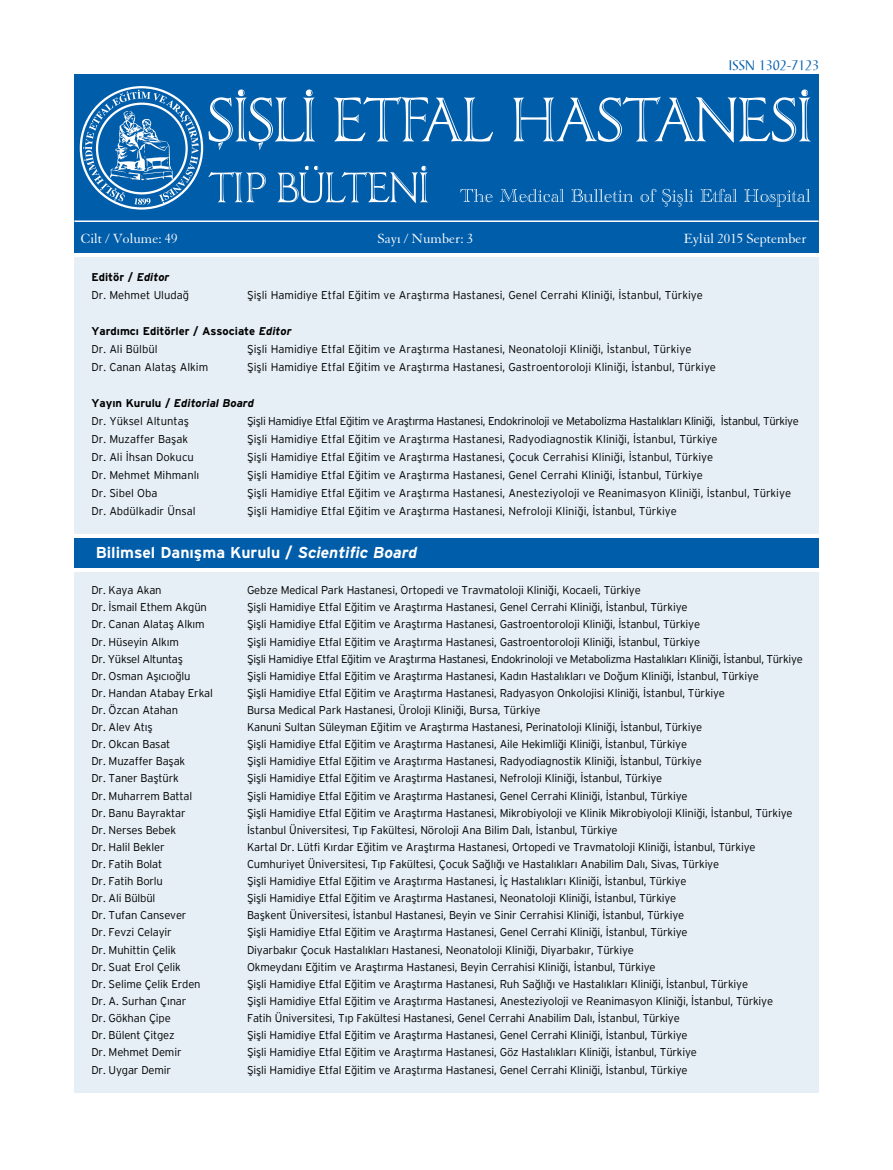
<style>
.page{position:relative;width:893px;height:1170px;background:#fff}
.page>*{position:absolute;margin:0;border:0;box-sizing:border-box;transform-origin:0 0}
.t1{font:700 15.75px "Interstate";color:#fff}
.t2{font:14.55px "Granjon";color:#fff}
.t3{font:14.55px "Barbedor";letter-spacing:-.01em;color:#005daa}
.t4{font:300 11.25px/18px "Interstate";letter-spacing:-.015em;color:#000}
.t5{font:300 11.25px "Interstate";letter-spacing:-.035em;color:#000}
.t6{font:700 11.25px/18px "Interstate";color:#000}
.s1{font-weight:700}
.s2{font-weight:700;font-style:italic}
.s3{font-style:italic}
.s4{font-weight:300}
</style>
<div class="page">
<div style="left:74px;top:257px;width:745px;height:277px;background:#e6eff6"></div>
<div style="left:74px;top:572px;width:745px;height:520px;background:#e6eff6"></div>
<div style="left:74px;top:538px;width:745px;height:30px;background:#005daa"></div>
<div style="left:74px;top:74px;width:745px;height:179px;background:#005daa"></div>
<svg style="left:209px;top:172px;width:57px;height:30px"></svg>
<svg style="left:278px;top:166px;width:150px;height:37px"></svg>
<svg style="left:334px;top:97px;width:159px;height:44px"></svg>
<svg style="left:513px;top:89px;width:297px;height:53px"></svg>
<svg style="left:209px;top:89px;width:106px;height:61px"></svg>
<svg style="left:460px;top:189px;width:32px;height:13px"></svg>
<svg style="left:500px;top:189px;width:64px;height:13px"></svg>
<svg style="left:571px;top:189px;width:62px;height:13px"></svg>
<svg style="left:640px;top:189px;width:16px;height:13px"></svg>
<svg style="left:662px;top:189px;width:31px;height:17px"></svg>
<svg style="left:700px;top:189px;width:37px;height:13px"></svg>
<svg style="left:744px;top:189px;width:66px;height:18px"></svg>
<hr style="left:74px;top:220px;width:745px;height:2px;background:#fff">
<div style="left:80px;top:86px;width:123px;height:123px;border:2px solid #fff;border-radius:50%"></div>
<svg style="left:83px;top:90px;width:116px;height:115px"></svg>
<p class="t3" style="left:729px;top:56px;width:92px">ISSN 1302-7123</p>
<p class="t2" style="left:81px;top:229px;width:98px">Cilt / Volume: 49</p>
<p class="t2" style="left:377px;top:229px;width:97px">Sayı / Number: 3</p>
<p class="t2" style="left:684px;top:229px;width:125px">Eylül 2015 September</p>
<p class="t4" style="left:91px;top:267px;width:99px"><span class="s1">Editör /</span> <span class="s2">Editor<br></span>Dr. Mehmet Uludağ</p>
<p class="t4" style="left:247px;top:285px;width:457px">Şişli Hamidiye Etfal Eğitim ve Araştırma Hastanesi, Genel Cerrahi Kliniği, İstanbul, Türkiye</p>
<p class="t6" style="left:91px;top:321px;width:202px">Yardımcı Editörler / Associate <span class="s3">Editor<br></span><span class="s4">Dr. Ali Bülbül</span></p>
<p class="t4" style="left:247px;top:339px;width:446px">Şişli Hamidiye Etfal Eğitim ve Araştırma Hastanesi, Neonatoloji Kliniği, İstanbul, Türkiye</p>
<p class="t4" style="left:91px;top:357px;width:118px">Dr. Canan Alataş Alkim</p>
<p class="t4" style="left:247px;top:357px;width:470px">Şişli Hamidiye Etfal Eğitim ve Araştırma Hastanesi, Gastroentoroloji Kliniği, İstanbul, Türkiye</p>
<p class="t4" style="left:91px;top:393px;width:164px"><span class="s1">Yayın Kurulu /</span> <span class="s2">Editorial Board<br></span>Dr. Yüksel Altuntaş</p>
<p class="t5" style="left:247px;top:414px;width:553px">Şişli Hamidiye Etfal Eğitim ve Araştırma Hastanesi, Endokrinoloji ve Metabolizma Hastalıkları Kliniği, İstanbul, Türkiye</p>
<p class="t4" style="left:91px;top:429px;width:98px">Dr. Muzaffer Başak</p>
<p class="t4" style="left:247px;top:429px;width:472px">Şişli Hamidiye Etfal Eğitim ve Araştırma Hastanesi, Radyodiagnostik Kliniği, İstanbul, Türkiye</p>
<p class="t4" style="left:91px;top:447px;width:104px">Dr. Ali İhsan Dokucu</p>
<p class="t4" style="left:247px;top:447px;width:468px">Şişli Hamidiye Etfal Eğitim ve Araştırma Hastanesi, Çocuk Cerrahisi Kliniği, İstanbul, Türkiye</p>
<p class="t4" style="left:91px;top:465px;width:109px">Dr. Mehmet Mihmanlı</p>
<p class="t4" style="left:247px;top:465px;width:457px">Şişli Hamidiye Etfal Eğitim ve Araştırma Hastanesi, Genel Cerrahi Kliniği, İstanbul, Türkiye</p>
<p class="t4" style="left:91px;top:483px;width:68px">Dr. Sibel Oba</p>
<p class="t4" style="left:247px;top:483px;width:546px">Şişli Hamidiye Etfal Eğitim ve Araştırma Hastanesi, Anesteziyoloji ve Reanimasyon Kliniği, İstanbul, Türkiye</p>
<p class="t4" style="left:91px;top:501px;width:106px">Dr. Abdülkadir Ünsal</p>
<p class="t4" style="left:247px;top:501px;width:431px">Şişli Hamidiye Etfal Eğitim ve Araştırma Hastanesi, Nefroloji Kliniği, İstanbul, Türkiye</p>
<h1 class="t1" style="left:96px;top:543px;width:323px">Bilimsel Danışma Kurulu / <span class="s3">Scientific Board</span></h1>
<p class="t4" style="left:91px;top:581px;width:72px">Dr. Kaya Akan</p>
<p class="t4" style="left:247px;top:581px;width:395px">Gebze Medical Park Hastanesi, Ortopedi ve Travmatoloji Kliniği, Kocaeli, Türkiye</p>
<p class="t4" style="left:91px;top:598px;width:117px">Dr. İsmail Ethem Akgün</p>
<p class="t4" style="left:247px;top:598px;width:442px">Şişli Hamidiye Etfal Eğitim ve Araştırma Hastanesi, Genel Cerrahi Kliniği, İstanbul, Türkiye</p>
<p class="t4" style="left:91px;top:615px;width:115px">Dr. Canan Alataş Alkım</p>
<p class="t4" style="left:247px;top:615px;width:455px">Şişli Hamidiye Etfal Eğitim ve Araştırma Hastanesi, Gastroentoroloji Kliniği, İstanbul, Türkiye</p>
<p class="t4" style="left:91px;top:632px;width:89px">Dr. Hüseyin Alkım</p>
<p class="t4" style="left:247px;top:632px;width:455px">Şişli Hamidiye Etfal Eğitim ve Araştırma Hastanesi, Gastroentoroloji Kliniği, İstanbul, Türkiye</p>
<p class="t4" style="left:91px;top:649px;width:93px">Dr. Yüksel Altuntaş</p>
<p class="t4" style="left:247px;top:649px;width:557px">Şişli Hamidiye Etfal Eğitim ve Araştırma Hastanesi, Endokrinoloji ve Metabolizma Hastalıkları Kliniği, İstanbul, Türkiye</p>
<p class="t4" style="left:91px;top:666px;width:101px">Dr. Osman Aşıcıoğlu</p>
<p class="t4" style="left:247px;top:666px;width:513px">Şişli Hamidiye Etfal Eğitim ve Araştırma Hastanesi, Kadın Hastalıkları ve Doğum Kliniği, İstanbul, Türkiye</p>
<p class="t4" style="left:91px;top:683px;width:123px">Dr. Handan Atabay Erkal</p>
<p class="t4" style="left:247px;top:683px;width:479px">Şişli Hamidiye Etfal Eğitim ve Araştırma Hastanesi, Radyasyon Onkolojisi Kliniği, İstanbul, Türkiye</p>
<p class="t4" style="left:91px;top:700px;width:88px">Dr. Özcan Atahan</p>
<p class="t4" style="left:247px;top:700px;width:295px">Bursa Medical Park Hastanesi, Üroloji Kliniği, Bursa, Türkiye</p>
<p class="t4" style="left:91px;top:718px;width:63px">Dr. Alev Atış</p>
<p class="t4" style="left:247px;top:718px;width:457px">Kanuni Sultan Süleyman Eğitim ve Araştırma Hastanesi, Perinatoloji Kliniği, İstanbul, Türkiye</p>
<p class="t4" style="left:91px;top:735px;width:81px">Dr. Okcan Basat</p>
<p class="t4" style="left:247px;top:735px;width:441px">Şişli Hamidiye Etfal Eğitim ve Araştırma Hastanesi, Aile Hekimliği Kliniği, İstanbul, Türkiye</p>
<p class="t4" style="left:91px;top:752px;width:95px">Dr. Muzaffer Başak</p>
<p class="t4" style="left:247px;top:752px;width:456px">Şişli Hamidiye Etfal Eğitim ve Araştırma Hastanesi, Radyodiagnostik Kliniği, İstanbul, Türkiye</p>
<p class="t4" style="left:91px;top:769px;width:89px">Dr. Taner Baştürk</p>
<p class="t4" style="left:247px;top:769px;width:417px">Şişli Hamidiye Etfal Eğitim ve Araştırma Hastanesi, Nefroloji Kliniği, İstanbul, Türkiye</p>
<p class="t4" style="left:91px;top:786px;width:102px">Dr. Muharrem Battal</p>
<p class="t4" style="left:247px;top:786px;width:442px">Şişli Hamidiye Etfal Eğitim ve Araştırma Hastanesi, Genel Cerrahi Kliniği, İstanbul, Türkiye</p>
<p class="t4" style="left:91px;top:803px;width:96px">Dr. Banu Bayraktar</p>
<p class="t4" style="left:247px;top:803px;width:547px">Şişli Hamidiye Etfal Eğitim ve Araştırma Hastanesi, Mikrobiyoloji ve Klinik Mikrobiyoloji Kliniği, İstanbul, Türkiye</p>
<p class="t4" style="left:91px;top:820px;width:86px">Dr. Nerses Bebek</p>
<p class="t4" style="left:247px;top:820px;width:372px">İstanbul Üniversitesi, Tıp Fakültesi, Nöroloji Ana Bilim Dalı, İstanbul, Türkiye</p>
<p class="t4" style="left:91px;top:837px;width:75px">Dr. Halil Bekler</p>
<p class="t4" style="left:247px;top:837px;width:510px">Kartal Dr. Lütfi Kırdar Eğitim ve Araştırma Hastanesi, Ortopedi ve Travmatoloji Kliniği, İstanbul, Türkiye</p>
<p class="t4" style="left:91px;top:854px;width:72px">Dr. Fatih Bolat</p>
<p class="t4" style="left:247px;top:854px;width:474px">Cumhuriyet Üniversitesi, Tıp Fakültesi, Çocuk Sağlığı ve Hastalıkları Anabilim Dalı, Sivas, Türkiye</p>
<p class="t4" style="left:91px;top:871px;width:73px">Dr. Fatih Borlu</p>
<p class="t4" style="left:247px;top:871px;width:441px">Şişli Hamidiye Etfal Eğitim ve Araştırma Hastanesi, İç Hastalıkları Kliniği, İstanbul, Türkiye</p>
<p class="t4" style="left:91px;top:889px;width:65px">Dr. Ali Bülbül</p>
<p class="t4" style="left:247px;top:889px;width:431px">Şişli Hamidiye Etfal Eğitim ve Araştırma Hastanesi, Neonatoloji Kliniği, İstanbul, Türkiye</p>
<p class="t4" style="left:91px;top:906px;width:97px">Dr. Tufan Cansever</p>
<p class="t4" style="left:247px;top:906px;width:439px">Başkent Üniversitesi, İstanbul Hastanesi, Beyin ve Sinir Cerrahisi Kliniği, İstanbul, Türkiye</p>
<p class="t4" style="left:91px;top:923px;width:82px">Dr. Fevzi Celayir</p>
<p class="t4" style="left:247px;top:923px;width:442px">Şişli Hamidiye Etfal Eğitim ve Araştırma Hastanesi, Genel Cerrahi Kliniği, İstanbul, Türkiye</p>
<p class="t4" style="left:91px;top:940px;width:86px">Dr. Muhittin Çelik</p>
<p class="t4" style="left:247px;top:940px;width:388px">Diyarbakır Çocuk Hastalıkları Hastanesi, Neonatoloji Kliniği, Diyarbakır, Türkiye</p>
<p class="t4" style="left:91px;top:957px;width:91px">Dr. Suat Erol Çelik</p>
<p class="t4" style="left:247px;top:957px;width:410px">Okmeydanı Eğitim ve Araştırma Hastanesi, Beyin Cerrahisi Kliniği, İstanbul, Türkiye</p>
<p class="t4" style="left:91px;top:974px;width:111px">Dr. Selime Çelik Erden</p>
<p class="t4" style="left:247px;top:974px;width:502px">Şişli Hamidiye Etfal Eğitim ve Araştırma Hastanesi, Ruh Sağlığı ve Hastalıkları Kliniği, İstanbul, Türkiye</p>
<p class="t4" style="left:91px;top:991px;width:97px">Dr. A. Surhan Çınar</p>
<p class="t4" style="left:247px;top:991px;width:528px">Şişli Hamidiye Etfal Eğitim ve Araştırma Hastanesi, Anesteziyoloji ve Reanimasyon Kliniği, İstanbul, Türkiye</p>
<p class="t4" style="left:91px;top:1008px;width:81px">Dr. Gökhan Çipe</p>
<p class="t4" style="left:247px;top:1008px;width:434px">Fatih Üniversitesi, Tıp Fakültesi Hastanesi, Genel Cerrahi Anabilim Dalı, İstanbul, Türkiye</p>
<p class="t4" style="left:91px;top:1025px;width:85px">Dr. Bülent Çitgez</p>
<p class="t4" style="left:247px;top:1025px;width:442px">Şişli Hamidiye Etfal Eğitim ve Araştırma Hastanesi, Genel Cerrahi Kliniği, İstanbul, Türkiye</p>
<p class="t4" style="left:91px;top:1042px;width:92px">Dr. Mehmet Demir</p>
<p class="t4" style="left:247px;top:1042px;width:451px">Şişli Hamidiye Etfal Eğitim ve Araştırma Hastanesi, Göz Hastalıkları Kliniği, İstanbul, Türkiye</p>
<p class="t4" style="left:91px;top:1060px;width:81px">Dr. Uygar Demir</p>
<p class="t4" style="left:247px;top:1060px;width:442px">Şişli Hamidiye Etfal Eğitim ve Araştırma Hastanesi, Genel Cerrahi Kliniği, İstanbul, Türkiye</p>
</div>
